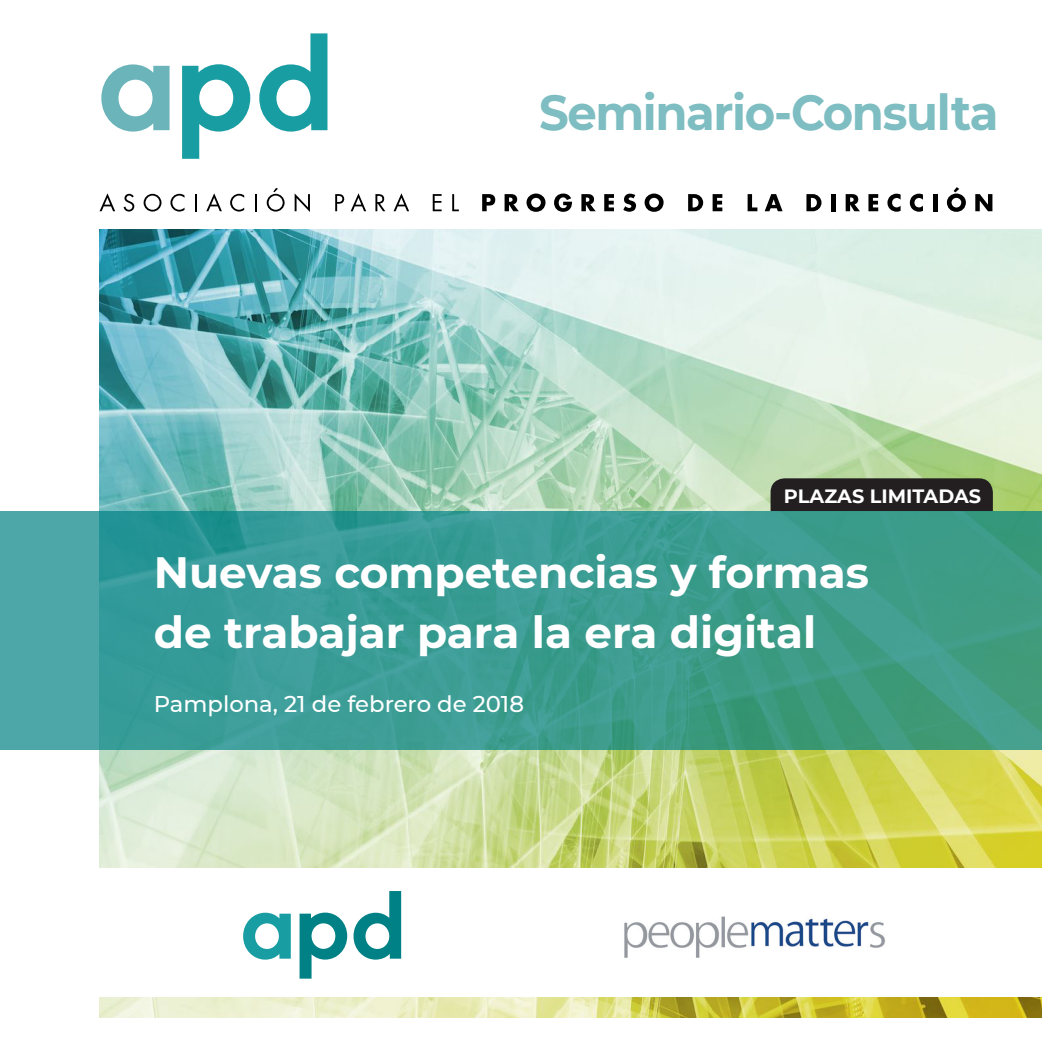
<style>
.page{position:relative;width:1042px;height:1042px;background:#fff}
.page>*{position:absolute;margin:0;border:0;box-sizing:border-box;transform-origin:0 0}
.t1{font:700 49px "Montserrat";letter-spacing:-.03em;color:#7ebdc1;scale:.95 1}
.t2{font:700 43.75px/59.5px "Montserrat";color:#fff}
.t3{font:500 22.75px "Montserrat";color:#fff}
.t4{font:700 19.25px "Montserrat";color:#fff}
</style>
<div class="page">
<img style="left:100px;top:229px;width:942px;height:788px">
<div style="left:770px;top:478px;width:223px;height:33px;background:#231f20"></div>
<svg style="left:182px;top:64px;width:68px;height:95px"></svg>
<svg style="left:259px;top:33px;width:68px;height:99px"></svg>
<svg style="left:101px;top:64px;width:68px;height:68px"></svg>
<svg style="left:100px;top:193px;width:15px;height:18px"></svg>
<svg style="left:124px;top:194px;width:10px;height:18px"></svg>
<svg style="left:144px;top:194px;width:17px;height:18px"></svg>
<svg style="left:170px;top:194px;width:14px;height:18px"></svg>
<svg style="left:195px;top:194px;width:2px;height:17px"></svg>
<svg style="left:206px;top:193px;width:16px;height:18px"></svg>
<svg style="left:230px;top:194px;width:14px;height:18px"></svg>
<svg style="left:255px;top:194px;width:2px;height:17px"></svg>
<svg style="left:267px;top:188px;width:18px;height:24px"></svg>
<svg style="left:295px;top:194px;width:15px;height:18px"></svg>
<svg style="left:335px;top:194px;width:9px;height:17px"></svg>
<svg style="left:351px;top:193px;width:15px;height:18px"></svg>
<svg style="left:375px;top:194px;width:10px;height:17px"></svg>
<svg style="left:393px;top:193px;width:16px;height:18px"></svg>
<svg style="left:433px;top:194px;width:9px;height:17px"></svg>
<svg style="left:452px;top:194px;width:7px;height:17px"></svg>
<svg style="left:482px;top:194px;width:13px;height:17px"></svg>
<svg style="left:504px;top:194px;width:15px;height:17px"></svg>
<svg style="left:526px;top:193px;width:19px;height:19px"></svg>
<svg style="left:554px;top:193px;width:18px;height:19px"></svg>
<svg style="left:581px;top:194px;width:15px;height:17px"></svg>
<svg style="left:604px;top:194px;width:10px;height:17px"></svg>
<svg style="left:623px;top:194px;width:13px;height:18px"></svg>
<svg style="left:644px;top:193px;width:19px;height:19px"></svg>
<svg style="left:688px;top:194px;width:15px;height:17px"></svg>
<svg style="left:712px;top:194px;width:10px;height:17px"></svg>
<svg style="left:747px;top:194px;width:10px;height:17px"></svg>
<svg style="left:764px;top:194px;width:18px;height:17px"></svg>
<svg style="left:806px;top:194px;width:15px;height:17px"></svg>
<hr style="left:831px;top:194px;width:4px;height:17px;background:#000">
<svg style="left:845px;top:194px;width:15px;height:17px"></svg>
<svg style="left:868px;top:194px;width:10px;height:17px"></svg>
<svg style="left:887px;top:194px;width:13px;height:18px"></svg>
<svg style="left:910px;top:194px;width:13px;height:18px"></svg>
<hr style="left:933px;top:194px;width:4px;height:17px;background:#000">
<svg style="left:947px;top:187px;width:19px;height:25px"></svg>
<svg style="left:975px;top:194px;width:17px;height:17px"></svg>
<svg style="left:0;top:511px;width:1042px;height:238px;background:#3c9c91"></svg>
<div style="left:0;top:868px;width:1042px;height:128px;background:#fff"></div>
<img style="left:624px;top:916px;width:261px;height:42px">
<svg style="left:299px;top:912px;width:48px;height:66px"></svg>
<svg style="left:353px;top:891px;width:48px;height:68px"></svg>
<svg style="left:243px;top:912px;width:48px;height:47px"></svg>
<p class="t1" style="left:539px;top:77px;width:485px">Seminario-Consulta</p>
<p class="t4" style="left:784px;top:483px;width:199px">PLAZAS LIMITADAS</p>
<p class="t2" style="left:154px;top:541px;width:717px">Nuevas competencias y formas de trabajar para la era digital</p>
<p class="t3" style="left:154px;top:688px;width:372px">Pamplona, 21 de febrero de 2018</p>
</div>
